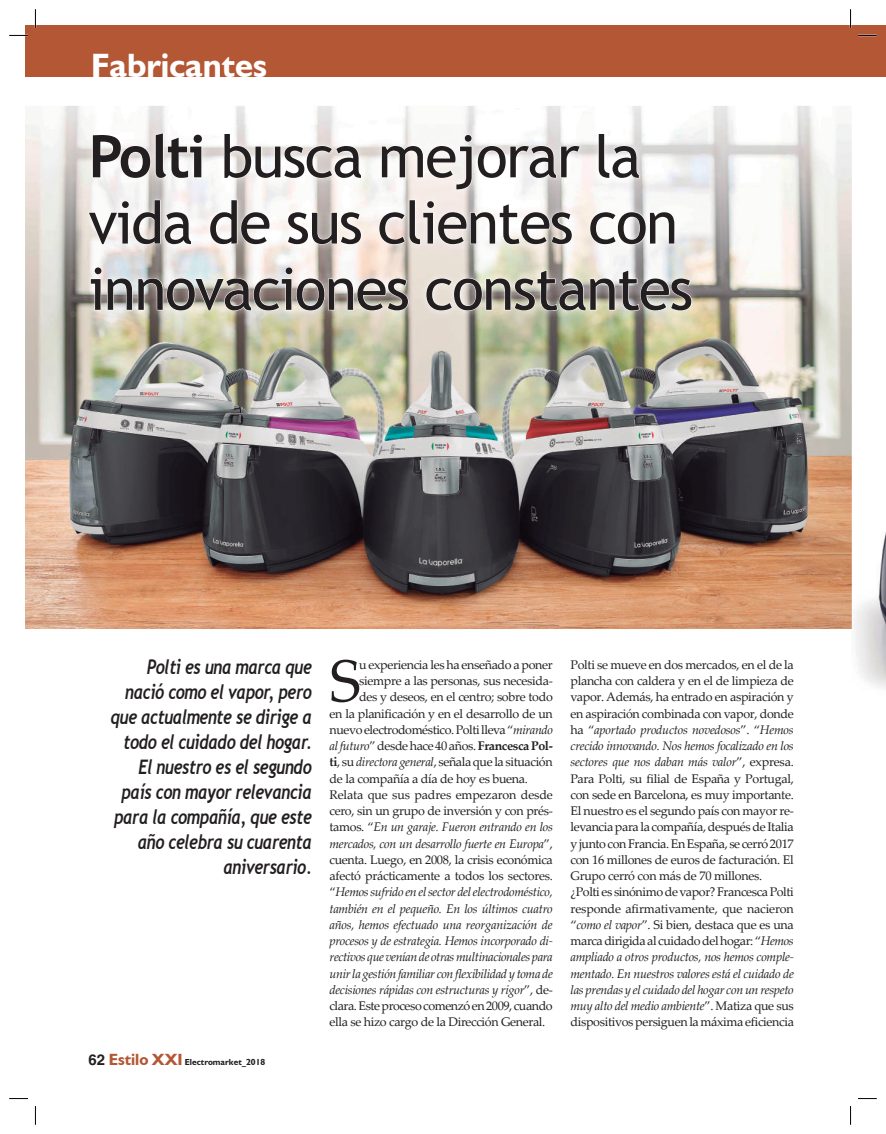
<style>
.page{position:relative;width:886px;height:1134px;background:#fff}
.page>*{position:absolute;margin:0;border:0;box-sizing:border-box;transform-origin:0 0}
.t1{font:59.12px "Palatino Linotype";color:#231f20}
.t2{font:58.75px/66.2px "Trebuchet MS";letter-spacing:-.025em;color:#231f20}
.t3{font:700 33.75px "Humanist 521 BT";color:#fff}
.t4{font:italic 700 20px/25px "Trebuchet";letter-spacing:-.025em;color:#231f20;text-align:right;scale:.8 1}
.t5{font:12.5px/16.2px "Palatino Linotype";letter-spacing:-.025em;color:#231f20}
.t6{font:italic 12.5px "Palatino Linotype";letter-spacing:-.03em;color:#231f20}
.t7{font:700 8.75px "Humanist 521 BT";color:#231f20}
.s1{font-weight:700}
.s2{font-style:italic}
.s3{font-style:normal}
.s4{font-family:"Helvetica";font-size:15px}
.s5{font-size:16.25px;color:#b45734}
</style>
<div class="page">
<div style="left:25px;top:25px;width:861px;height:52px;background:#b45734"></div>
<img style="left:854px;top:532px;width:32px;height:157px">
<img style="left:25px;top:106px;width:827px;height:523px">
<img style="left:81px;top:125px;width:618px;height:194px">
<svg style="left:92px;top:133px;width:111px;height:45px"></svg>
<svg style="left:224px;top:133px;width:138px;height:45px"></svg>
<svg style="left:381px;top:134px;width:199px;height:56px"></svg>
<svg style="left:598px;top:133px;width:41px;height:45px"></svg>
<svg style="left:88px;top:200px;width:104px;height:45px"></svg>
<svg style="left:210px;top:200px;width:60px;height:45px"></svg>
<svg style="left:287px;top:212px;width:75px;height:33px"></svg>
<svg style="left:379px;top:200px;width:193px;height:45px"></svg>
<svg style="left:590px;top:212px;width:85px;height:33px"></svg>
<svg style="left:90px;top:267px;width:319px;height:44px"></svg>
<svg style="left:426px;top:270px;width:266px;height:41px;background:#d0ccc4"></svg>
<svg style="left:9px;top:35px;width:19px;height:1px"></svg>
<svg style="left:858px;top:35px;width:19px;height:1px"></svg>
<svg style="left:9px;top:1098px;width:19px;height:1px"></svg>
<svg style="left:858px;top:1098px;width:19px;height:1px"></svg>
<svg style="left:35px;top:9px;width:1px;height:19px"></svg>
<svg style="left:35px;top:1106px;width:1px;height:19px"></svg>
<svg style="left:850px;top:9px;width:1px;height:19px"></svg>
<svg style="left:850px;top:1106px;width:1px;height:19px"></svg>
<h3 class="t3" style="left:91px;top:44px;width:177px">Fabricantes</h3>
<h2 class="t2" style="left:89px;top:123px;width:606px"><span class="s1">Polti</span> busca mejorar la vida de sus clientes con innovaciones constantes</h2>
<h3 class="t4" style="left:111px;top:655px;width:253px">Polti es una marca que nació como el vapor, pero que actualmente se dirige a todo el cuidado del hogar.<br>El nuestro es el segundo país con mayor relevancia para la compañía, que este año celebra su cuarenta aniversario.</h3>
<h1 class="t1" style="left:330px;top:639px;width:33px">S</h1>
<p class="t5" style="left:359px;top:656px;width:195px">u experiencia les ha enseñado a poner</p>
<p class="t5" style="left:359px;top:672px;width:195px">siempre a las personas, sus necesida-</p>
<p class="t5" style="left:359px;top:688px;width:195px">des y deseos, en el centro; sobre todo</p>
<p class="t5" style="left:329px;top:705px;width:225px">en la planificación y en el desarrollo de un</p>
<p class="t5" style="left:329px;top:721px;width:225px">nuevo electrodoméstico. Polti lleva “<span class="s2">mirando</span></p>
<p class="t5" style="left:329px;top:737px;width:225px"><span class="s2">al futuro</span>” desde hace 40 años. <span class="s1">Francesca Pol-</span></p>
<p class="t5" style="left:329px;top:753px;width:225px"><span class="s1">ti</span>, su <span class="s2">directora general</span>, señala que la situación</p>
<p class="t5" style="left:329px;top:770px;width:200px">de la compañía a día de hoy es buena.</p>
<p class="t5" style="left:329px;top:786px;width:225px">Relata que sus padres empezaron desde</p>
<p class="t5" style="left:329px;top:802px;width:225px">cero, sin un grupo de inversión y con prés-</p>
<p class="t6" style="left:329px;top:818px;width:225px"><span class="s3">tamos. “</span>En un garaje. Fueron entrando en los</p>
<p class="t6" style="left:329px;top:834px;width:225px">mercados, con un desarrollo fuerte en Europa<span class="s3">”,</span></p>
<p class="t5" style="left:329px;top:851px;width:225px">cuenta. Luego, en 2008, la crisis económica</p>
<p class="t5" style="left:329px;top:867px;width:225px">afectó prácticamente a todos los sectores.</p>
<p class="t6" style="left:329px;top:883px;width:225px"><span class="s3">“</span>Hemos sufrido en el sector del electrodoméstico,</p>
<p class="t6" style="left:329px;top:899px;width:225px">también en el pequeño. En los últimos cuatro</p>
<p class="t6" style="left:329px;top:916px;width:225px">años, hemos efectuado una reorganización de</p>
<p class="t6" style="left:329px;top:932px;width:225px">procesos y de estrategia. Hemos incorporado di-</p>
<p class="t6" style="left:329px;top:948px;width:225px">rectivos que venían de otras multinacionales para</p>
<p class="t6" style="left:329px;top:964px;width:225px">unir la gestión familiar con flexibilidad y toma de</p>
<p class="t6" style="left:329px;top:981px;width:225px">decisiones rápidas con estructuras y rigor<span class="s3">”, de-</span></p>
<p class="t5" style="left:329px;top:997px;width:225px">clara. Este proceso comenzó en 2009, cuando</p>
<p class="t5" style="left:329px;top:1013px;width:217px">ella se hizo cargo de la Dirección General.</p>
<p class="t7" style="left:89px;top:1056px;width:178px"><span class="s4">62</span> <span class="s5">Estilo XXI</span> Electromarket_2018</p>
<p class="t5" style="left:570px;top:656px;width:225px">Polti se mueve en dos mercados, en el de la plancha con caldera y en el de limpieza de vapor. Además, ha entrado en aspiración y en aspiración combinada con vapor, donde ha “<span class="s2">aportado productos novedosos</span>”. “<span class="s2">Hemos crecido innovando. Nos hemos focalizado en los sectores que nos daban más valor</span>”, expresa.<br>Para Polti, su filial de España y Portugal, con sede en Barcelona, es muy importante.<br>El nuestro es el segundo país con mayor re&shy;levancia para la compañía, después de Italia y junto con Francia. En España, se cerró 2017 con 16 millones de euros de facturación. El Grupo cerró con más de 70 millones. ¿Polti es sinónimo de vapor? Francesca Polti responde afirmativamente, que nacieron “<span class="s2">como el vapor</span>”. Si bien, destaca que es una marca dirigida al cuidado del hogar: “<span class="s2">Hemos ampliado a otros productos, nos hemos comple&shy;mentado. En nuestros valores está el cuidado de las prendas y el cuidado del hogar con un respeto muy alto del medio ambiente</span>”. Matiza que sus dispositivos persiguen la máxima eficiencia</p>
</div>
